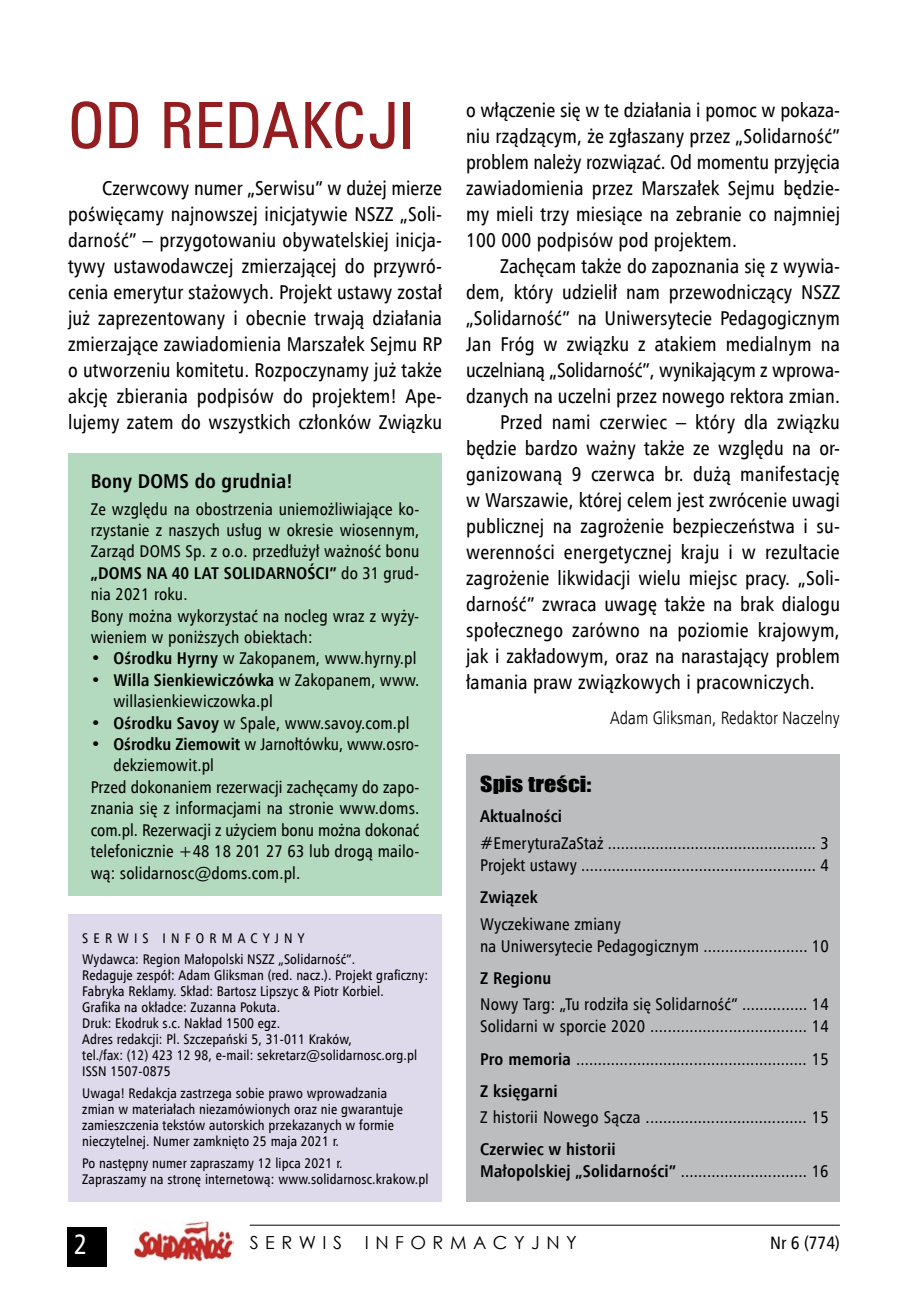
<style>
.page{position:relative;width:908px;height:1304px;background:#fff}
.page>*{position:absolute;margin:0;border:0;box-sizing:border-box;transform-origin:0 0}
.t1{font:64px "Zurich Cn EU";letter-spacing:.01em;color:#931d20}
.t2{font:28px "Humnst 777 Cn EU";color:#fff}
.t3{font:20.4px "Impact";letter-spacing:.005em;color:#000;scale:1.18 1}
.t4{font:20px/26px "Humnst 777 Cn EU";letter-spacing:.01em;color:#000;text-align:justify}
.t5{font:700 20px "Humnst 777 Cn EU";letter-spacing:.01em;color:#000}
.t6{font:18px "Humnst 777 Lt Cn EU";color:#000}
.t7{font:18px "Century Gothic";letter-spacing:.36em;color:#000}
.t8{font:18px "Humnst 777 Cn EU";color:#000}
.t9{font:17px/21.4px "Humnst 777 Cn EU";letter-spacing:.01em;color:#000}
.t10{font:700 17px/22px "Humnst 777 Cn EU";letter-spacing:.01em;color:#000}
.t11{font:14px/16px "Humnst 777 Cn EU";letter-spacing:.01em;color:#000}
.s1{font-weight:700}
.s2{font-weight:400}
</style>
<div class="page">
<hr style="left:250px;top:1225px;width:589px;height:1px;background:#000">
<div style="left:67px;top:1227px;width:40px;height:40px;background:#000"></div>
<img style="left:133px;top:1221px;width:100px;height:40px">
<div style="left:68px;top:914px;width:374px;height:288px;background:#dedaeb"></div>
<div style="left:466px;top:754px;width:373px;height:448px;background:#bbbdbe"></div>
<div style="left:68px;top:454px;width:374px;height:442px;background:#b3d9be"></div>
<h1 class="t1" style="left:68px;top:86px;width:347px">OD REDAKCJI</h1>
<p class="t4" style="left:68px;top:174px;width:375px;text-indent:34px">Czerwcowy numer „Serwisu” w dużej mierze poświęcamy najnowszej inicjatywie NSZZ „Soli&shy;darność” – przygotowaniu obywatelskiej inicja&shy;tywy ustawodawczej zmierzającej do przywró&shy;cenia emerytur stażowych. Projekt ustawy został już zaprezentowany i obecnie trwają działania zmierzające zawiadomienia Marszałek Sejmu RP o utworzeniu komitetu. Rozpoczynamy już także akcję zbierania podpisów do projektem! Ape&shy;lujemy zatem do wszystkich członków Związku</p>
<p class="t5" style="left:91px;top:468px;width:203px">Bony DOMS do grudnia!</p>
<p class="t9" style="left:91px;top:498px;width:330px">Ze względu na obostrzenia uniemożliwiające ko&shy;rzystanie z naszych usług w okresie wiosennym, Zarząd DOMS Sp. z o.o. przedłużył ważność bonu <span class="s1">„DOMS NA 40 LAT SOLIDARNOŚCI”</span> do 31 grud&shy;nia 2021 roku.<br>Bony można wykorzystać na nocleg wraz z wyży&shy;wieniem w poniższych obiektach:</p>
<p class="t9" style="left:91px;top:648px;width:327px"><span class="s1">• Ośrodku Hyrny</span> w Zakopanem, www.hyrny.pl</p>
<p class="t9" style="left:113px;top:669px;width:307px;text-indent:-23px"><span class="s1">• Willa Sienkiewiczówka</span> w Zakopanem, www. willasienkiewiczowka.pl</p>
<p class="t9" style="left:91px;top:712px;width:320px"><span class="s1">• Ośrodku Savoy</span> w Spale, www.savoy.com.pl</p>
<p class="t9" style="left:91px;top:733px;width:330px"><span class="s1">• Ośrodku Ziemowit</span> w Jarnołtówku, www.osro-</p>
<p class="t9" style="left:113px;top:755px;width:102px">dekziemowit.pl</p>
<p class="t9" style="left:91px;top:776px;width:330px">Przed dokonaniem rezerwacji zachęcamy do zapo-</p>
<p class="t9" style="left:91px;top:798px;width:330px">znania się z informacjami na stronie www.doms.</p>
<p class="t9" style="left:91px;top:819px;width:330px">com.pl. Rezerwacji z użyciem bonu można dokonać</p>
<p class="t9" style="left:91px;top:840px;width:330px">telefonicznie +48 18 201 27 63 lub drogą mailo-</p>
<p class="t9" style="left:91px;top:862px;width:211px">wą: solidarnosc@doms.com.pl.</p>
<p class="t11" style="left:82px;top:927px;width:274px;line-height:21.8px">SERWIS INFORMACYJNY<br>Wydawca: Region Małopolski NSZZ „Solidarność”.</p>
<p class="t11" style="left:82px;top:967px;width:347px">Redaguje zespół: Adam Gliksman (red. nacz.). Projekt graficzny:<br>Fabryka Reklamy. Skład: Bartosz Lipszyc &amp; Piotr Korbiel.<br>Grafika na okładce: Zuzanna Pokuta.<br>Druk: Ekodruk s.c. Nakład 1500 egz.<br>Adres redakcji: Pl. Szczepański 5, 31-011 Kraków,<br>tel./fax: (12) 423 12 98, e-mail: sekretarz@solidarnosc.org.pl ISSN 1507-0875</p>
<p class="t11" style="left:82px;top:1085px;width:322px">Uwaga! Redakcja zastrzega sobie prawo wprowadzania zmian w materiałach niezamówionych oraz nie gwarantuje zamieszczenia tekstów autorskich przekazanych w formie nieczytelnej. Numer zamknięto 25 maja 2021 r.</p>
<p class="t11" style="left:82px;top:1155px;width:347px">Po następny numer zapraszamy 12 lipca 2021 r.<br>Zapraszamy na stronę internetową: www.solidarnosc.krakow.pl</p>
<p class="t4" style="left:466px;top:97px;width:375px">o włączenie się w te działania i pomoc w pokaza&shy;niu rządzącym, że zgłaszany przez „Solidarność” problem należy rozwiązać. Od momentu przyjęcia zawiadomienia przez Marszałek Sejmu będzie&shy;my mieli trzy miesiące na zebranie co najmniej 100 000 podpisów pod projektem.</p>
<p class="t4" style="left:500px;top:253px;width:341px">Zachęcam także do zapoznania się z wywia-</p>
<p class="t4" style="left:466px;top:279px;width:375px">dem, który udzielił nam przewodniczący NSZZ</p>
<p class="t4" style="left:466px;top:305px;width:375px">„Solidarność” na Uniwersytecie Pedagogicznym</p>
<p class="t4" style="left:466px;top:331px;width:375px">Jan Fróg w związku z atakiem medialnym na</p>
<p class="t4" style="left:466px;top:357px;width:375px">uczelnianą „Solidarność”, wynikającym z wprowa-</p>
<p class="t4" style="left:466px;top:383px;width:375px">dzanych na uczelni przez nowego rektora zmian.</p>
<p class="t4" style="left:500px;top:409px;width:341px">Przed nami czerwiec – który dla związku</p>
<p class="t4" style="left:466px;top:435px;width:375px">będzie bardzo ważny także ze względu na or-</p>
<p class="t4" style="left:466px;top:461px;width:375px">ganizowaną 9 czerwca br. dużą manifestację</p>
<p class="t4" style="left:466px;top:487px;width:375px">w Warszawie, której celem jest zwrócenie uwagi</p>
<p class="t4" style="left:466px;top:513px;width:375px">publicznej na zagrożenie bezpieczeństwa i su-</p>
<p class="t4" style="left:466px;top:539px;width:375px">werenności energetycznej kraju i w rezultacie</p>
<p class="t4" style="left:466px;top:565px;width:375px">zagrożenie likwidacji wielu miejsc pracy. „Soli-</p>
<p class="t4" style="left:466px;top:591px;width:375px">darność” zwraca uwagę także na brak dialogu</p>
<p class="t4" style="left:466px;top:617px;width:375px">społecznego zarówno na poziomie krajowym,</p>
<p class="t4" style="left:466px;top:643px;width:375px">jak i zakładowym, oraz na narastający problem</p>
<p class="t4" style="left:466px;top:669px;width:350px">łamania praw związkowych i pracowniczych.</p>
<p class="t6" style="left:610px;top:707px;width:231px">Adam Gliksman, Redaktor Naczelny</p>
<p class="t3" style="left:480px;top:768px;width:96px">SPIS TREŚCI:</p>
<p class="t10" style="left:480px;top:805px;width:83px">Aktualności</p>
<p class="t9" style="left:480px;top:832px;width:350px;line-height:22px">#EmeryturaZaStaż ................................................ 3<br>Projekt ustawy ...................................................... 4</p>
<p class="t10" style="left:480px;top:886px;width:59px">Związek</p>
<p class="t9" style="left:480px;top:912px;width:350px;line-height:22px">Wyczekiwane zmiany<br>na Uniwersytecie Pedagogicznym ........................ 10</p>
<p class="t10" style="left:480px;top:967px;width:72px">Z Regionu</p>
<p class="t9" style="left:480px;top:993px;width:350px;line-height:22px">Nowy Targ: „Tu rodziła się Solidarność” ............... 14<br>Solidarni w sporcie 2020 .................................... 14</p>
<p class="t9" style="left:480px;top:1042px;width:350px;line-height:32.2px"><span class="s1">Pro memoria</span> ..................................................... 15<br><span class="s1">Z księgarni</span></p>
<p class="t9" style="left:480px;top:1106px;width:350px">Z historii Nowego Sącza ..................................... 15</p>
<p class="t10" style="left:480px;top:1138px;width:350px">Czerwiec w historii<br>Małopolskiej „Solidarności” <span class="s2">............................. 16</span></p>
<h2 class="t2" style="left:74px;top:1227px;width:15px">2</h2>
<p class="t7" style="left:250px;top:1230px;width:94px">SERWIS</p>
<p class="t7" style="left:364px;top:1230px;width:213px">INFORMACYJNY</p>
<p class="t8" style="left:769px;top:1232px;width:71px">Nr 6 (774)</p>
</div>
